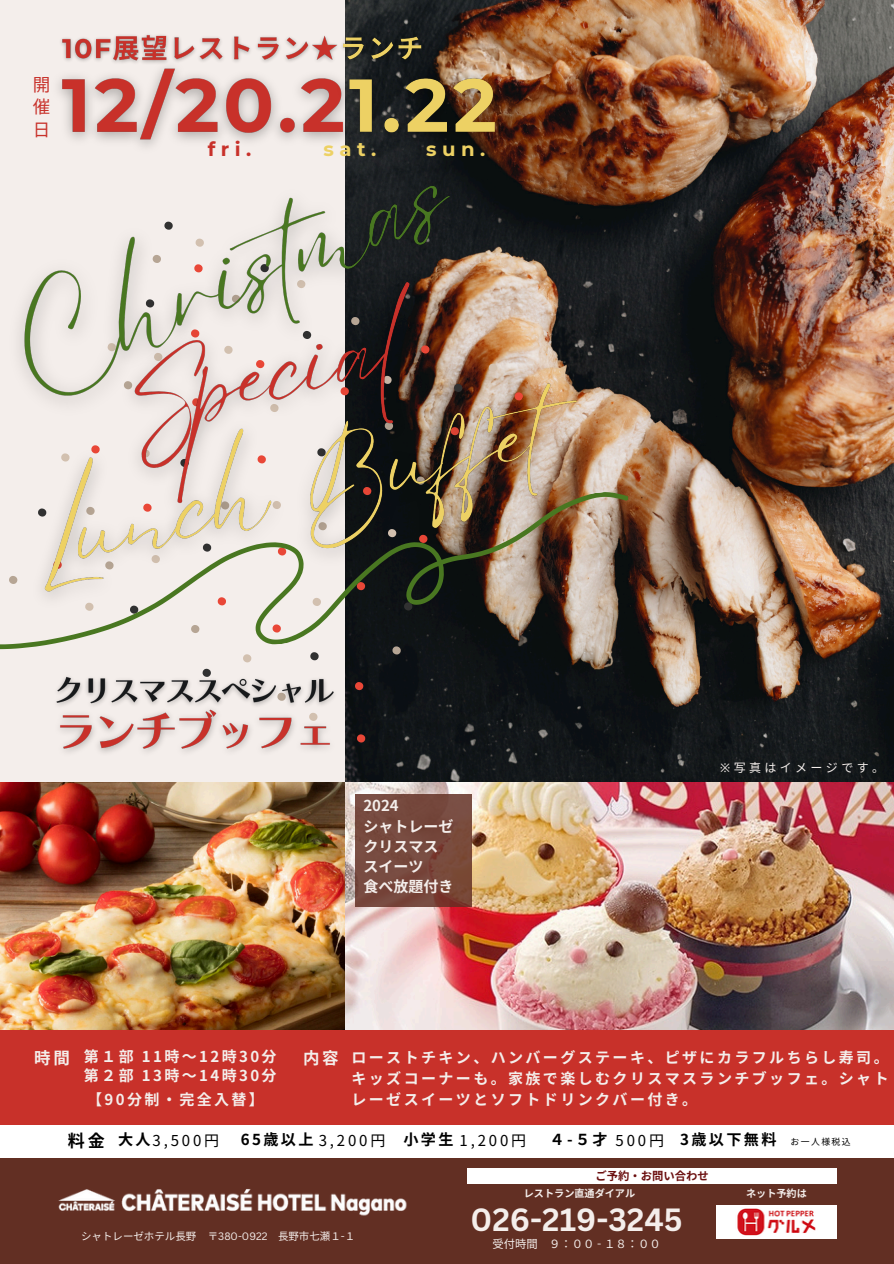
<style>
.page{position:relative;width:894px;height:1264px;background:#fff}
.page>*{position:absolute;margin:0;border:0;box-sizing:border-box;transform-origin:0 0}
.t1{font:700 31.2px "Canva Sans";color:#f4eeeb}
.t2{font:700 19.65px "Montserrat";letter-spacing:.28em;color:#edd164}
.t3{font:700 19.65px "Montserrat";color:#c8312a}
.t4{font:17.55px/22.5px "Noto Sans CJ Ksc";color:#c8312a;text-align:justify}
.t5{font:700 16.95px "Noto Sans JP";color:#000}
.t6{font:700 16.5px "Noto Sans JP";color:#f4eeeb}
.t7{font:700 15.15px "Noto Sans JP";letter-spacing:.16em;color:#000}
.t8{font:700 15px/21.3px "Noto Sans JP";letter-spacing:.16em;color:#f4eeeb;text-align:justify}
.t9{font:15px "Noto Sans JP";letter-spacing:.19em;color:#000}
.t10{font:12px "Noto Sans CJ Ksc";letter-spacing:.28em;color:#f4eeeb}
.t11{font:11.25px "Noto Sans CJ Ksc";color:#f4eeeb}
.t12{font:700 11.25px "Noto Sans CJ Ksc";color:#6b0f0f}
.t13{font:10.5px "Canva Sans";color:#f4eeeb}
.t14{font:10.5px "Noto Sans CJ Ksc";color:#f4eeeb}
.t15{font:700 10.05px "Noto Sans CJ Ksc";color:#f4eeeb}
.t16{font:8.85px "Noto Sans JP";color:#000}
.s1{font-family:"Noto Sans"}
.s2{font-weight:700;font-size:15.15px}
.s3{font-family:"Noto Sans CJ Ksc"}
.s4{font-family:"Canva Sans"}
</style>
<div class="page">
<img style="left:345px;top:0;width:548px;height:782px">
<img style="left:0;top:782px;width:345px;height:247px">
<div style="left:0;top:1152px;width:893px;height:111px;background:#622f23"></div>
<svg style="left:1px;top:678px;width:519px;height:63px;fill:#111419"></svg>
<img style="left:0;top:84px;width:524px;height:143px">
<img style="left:0;top:227px;width:630px;height:262px">
<svg style="left:0;top:489px;width:640px;height:189px"></svg>
<div style="left:0;top:1123px;width:893px;height:34px;background:#fff"></div>
<div style="left:0;top:1029px;width:893px;height:95px;background:#c8312a"></div>
<img style="left:345px;top:782px;width:548px;height:247px">
<img style="left:58px;top:1189px;width:349px;height:27px">
<img style="left:716px;top:1205px;width:120px;height:33px">
<div style="left:467px;top:1167px;width:369px;height:16px;background:#fff"></div>
<div style="left:355px;top:794px;width:117px;height:112px;background:#78493d"></div>
<img style="left:44px;top:52px;width:471px;height:109px">
<img style="left:55px;top:27px;width:376px;height:43px">
<img style="left:49px;top:714px;width:292px;height:50px">
<img style="left:49px;top:669px;width:293px;height:45px">
<p class="t4" style="left:33px;top:72px;width:19px">開催日</p>
<p class="t3" style="left:208px;top:137px;width:45px">fri.</p>
<p class="t2" style="left:323px;top:137px;width:54px">sat.</p>
<p class="t2" style="left:426px;top:137px;width:61px">sun.</p>
<p class="t8" style="left:363px;top:794px;width:37px">2024</p>
<p class="t8" style="left:363px;top:814px;width:91px">シャトレーゼ</p>
<h5 class="t8" style="left:363px;top:834px;width:76px">クリスマス</h5>
<p class="t8" style="left:363px;top:855px;width:61px">スイーツ</p>
<p class="t8" style="left:363px;top:875px;width:91px">食べ放題付き</p>
<p class="t10" style="left:720px;top:757px;width:165px"><span class="s1">※</span>写真はイメージです。</p>
<p class="t6" style="left:34px;top:1044px;width:37px">時間</p>
<p class="t8" style="left:84px;top:1045px;width:194px">第１部 11時～12時30分</p>
<p class="t8" style="left:84px;top:1064px;width:194px">第２部 13時～14時30分</p>
<p class="t8" style="left:87px;top:1088px;width:178px">【90分制・完全入替】</p>
<p class="t6" style="left:303px;top:1044px;width:37px">内容</p>
<p class="t8" style="left:351px;top:1045px;width:538px">ローストチキン、ハンバーグステーキ、ピザにカラフルちらし寿司。キッズコーナーも。家族で楽しむクリスマスランチブッフェ。シャトレーゼスイーツとソフトドリンクバー付き。</p>
<p class="t5" style="left:68px;top:1127px;width:37px">料金</p>
<p class="t9" style="left:118px;top:1128px;width:102px"><span class="s2">大人</span>3,500円</p>
<p class="t9" style="left:241px;top:1128px;width:146px"><span class="s2">65歳以上</span> 3,200円</p>
<p class="t7" style="left:403px;top:1127px;width:50px">小学生</p>
<p class="t9" style="left:459px;top:1128px;width:68px">1,200円</p>
<p class="t7" style="left:549px;top:1127px;width:60px">４-５才</p>
<p class="t9" style="left:615px;top:1128px;width:50px">500円</p>
<p class="t7" style="left:680px;top:1127px;width:98px">3歳以下無料</p>
<p class="t16" style="left:790px;top:1134px;width:62px">お一人様税込</p>
<p class="t12" style="left:595px;top:1166px;width:115px">ご予約・お問い合わせ</p>
<p class="t15" style="left:523px;top:1185px;width:113px">レストラン直通ダイアル</p>
<p class="t15" style="left:745px;top:1185px;width:62px">ネット予約は</p>
<p class="t14" style="left:81px;top:1228px;width:117px">シャトレーゼホテル長野</p>
<p class="t13" style="left:208px;top:1229px;width:149px"><span class="s3">〒</span>380-0922 <span class="s3">長野市七瀬１</span>-<span class="s3">１</span></p>
<p class="t1" style="left:470px;top:1197px;width:213px">026-219-3245</p>
<p class="t11" style="left:492px;top:1235px;width:170px">受付時間 ９： ００ <span class="s4">-</span> １８： ００</p>
</div>
